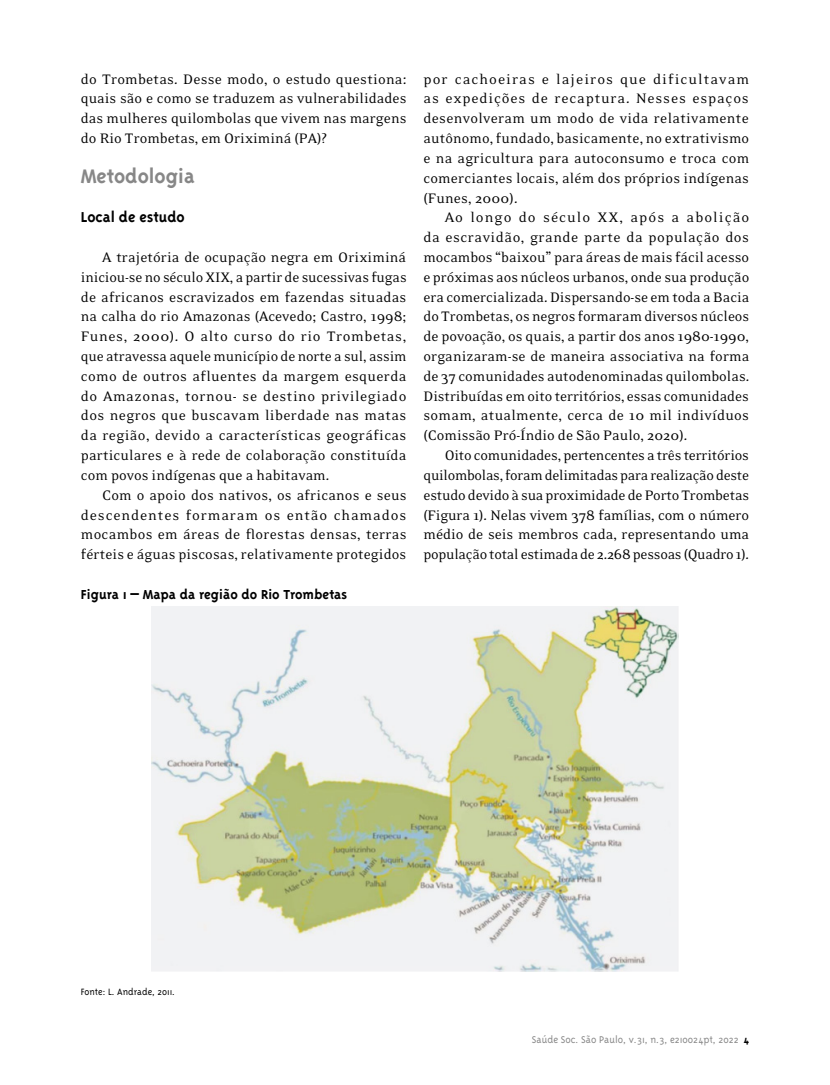
<style>
.page{position:relative;width:830px;height:1085px;background:#fff}
.page>*{position:absolute;margin:0;border:0;box-sizing:border-box;transform-origin:0 0}
.t1{font:700 22.5px "Triplex";color:#878787}
.t2{font:700 16.5px "Triplex";color:#000}
.t3{font:15.75px/19.8px "Eidetic Neo";color:#000;text-align:justify}
.t4{font:700 15px "Triplex";color:#000}
.t5{font:300 11.25px "Triplex";color:#878787}
.t6{font:300 10.5px "Triplex";color:#000}
.s1{font-weight:700;color:#000}
</style>
<div class="page">
<img style="left:151px;top:606px;width:527px;height:365px">
<p class="t3" style="left:81px;top:69px;width:327px">do Trombetas. Desse modo, o estudo questiona: quais são e como se traduzem as vulnerabilidades das mulheres quilombolas que vivem nas margens do Rio Trombetas, em Oriximiná (PA)?</p>
<h1 class="t1" style="left:81px;top:163px;width:116px">Metodologia</h1>
<p class="t2" style="left:81px;top:208px;width:105px">Local de estudo</p>
<p class="t3" style="left:81px;top:248px;width:327px;text-indent:21px">A trajetória de ocupação negra em Oriximiná iniciou-se no século XIX, a partir de sucessivas fugas de africanos escravizados em fazendas situadas na calha do rio Amazonas (Acevedo; Castro, 1998; Funes, 2000). O alto curso do rio Trombetas, que atravessa aquele município de norte a sul, assim como de outros afluentes da margem esquerda do Amazonas, tornou- se destino privilegiado dos negros que buscavam liberdade nas matas da região, devido a características geográficas particulares e à rede de colaboração constituída com povos indígenas que a habitavam.</p>
<p class="t3" style="left:81px;top:485px;width:327px;text-indent:21px">Com o apoio dos nativos, os africanos e seus descendentes formaram os então chamados mocambos em áreas de florestas densas, terras férteis e águas piscosas, relativamente protegidos</p>
<p class="t4" style="left:81px;top:585px;width:268px">Figura 1 – Mapa da região do Rio Trombetas</p>
<p class="t3" style="left:423px;top:69px;width:327px">por cachoeiras e lajeiros que dificultavam as expedições de recaptura. Nesses espaços desenvolveram um modo de vida relativamente autônomo, fundado, basicamente, no extrativismo e na agricultura para autoconsumo e troca com comerciantes locais, além dos próprios indígenas (Funes, 2000).</p>
<p class="t3" style="left:423px;top:208px;width:327px;text-indent:21px">Ao longo do século XX, após a abolição da escravidão, grande parte da população dos mocambos “baixou” para áreas de mais fácil acesso e próximas aos núcleos urbanos, onde sua produção era comercializada. Dispersando-se em toda a Bacia do Trombetas, os negros formaram diversos núcleos de povoação, os quais, a partir dos anos 1980-1990, organizaram-se de maneira associativa na forma de 37 comunidades autodenominadas quilombolas.<br>Distribuídas em oito territórios, essas comunidades somam, atualmente, cerca de 10 mil indivíduos (Comissão Pró-Índio de São Paulo, 2020).</p>
<p class="t3" style="left:423px;top:446px;width:327px;text-indent:21px">Oito comunidades, pertencentes a três territórios quilombolas, foram delimitadas para realização deste estudo devido à sua proximidade de Porto Trombetas (Figura 1). Nelas vivem 378 famílias, com o número médio de seis membros cada, representando uma população total estimada de 2.268 pessoas (Quadro 1).</p>
<p class="t6" style="left:81px;top:985px;width:96px">Fonte: L. Andrade, 2011.</p>
<p class="t5" style="left:531px;top:1033px;width:219px">Saúde Soc. São Paulo, v.31, n.3, e210024pt, 2022 <span class="s1">4</span></p>
</div>
